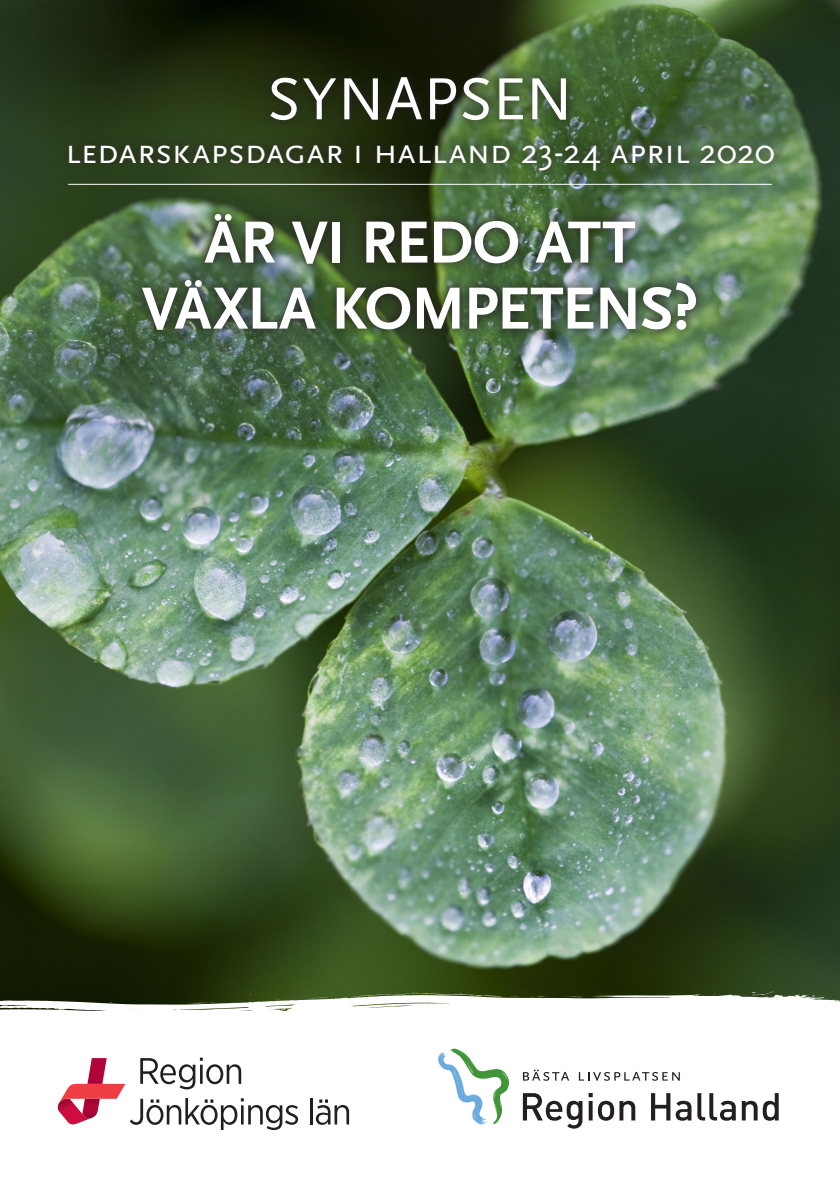
<style>
.page{position:relative;width:840px;height:1191px;background:#fff}
.page>*{position:absolute;margin:0;border:0;box-sizing:border-box;transform-origin:0 0}
.Överrubrik_1{font:700 62px/66px "Scala Sans LF";letter-spacing:-.02em;color:#fff;text-align:center}
.Överrubrik_1-2{font:62px "Scala Sans LF";letter-spacing:.015em;color:#fff}
.Överrubrik_1-3{font:36px "Scala Sans LF Caps";letter-spacing:-.01em;color:#fff}
.s1{font-family:"Scala Sans"}
</style>
<div class="page">
<img style="left:0;top:0;width:839px;height:982px">
<svg style="left:59px;top:67px;width:724px;height:273px;background:#415937"></svg>
<svg style="left:438px;top:1059px;width:70px;height:66px"></svg>
<svg style="left:522px;top:1093px;width:60px;height:35px"></svg>
<svg style="left:588px;top:1093px;width:25px;height:27px"></svg>
<svg style="left:619px;top:1100px;width:16px;height:20px"></svg>
<svg style="left:651px;top:1093px;width:40px;height:27px"></svg>
<svg style="left:697px;top:1093px;width:38px;height:27px"></svg>
<svg style="left:741px;top:1093px;width:37px;height:27px"></svg>
<svg style="left:522px;top:1069px;width:47px;height:11px"></svg>
<svg style="left:578px;top:1072px;width:101px;height:8px"></svg>
<hr style="left:310px;top:1098px;width:2px;height:26px;background:#231f20">
<svg style="left:316px;top:1099px;width:33px;height:25px"></svg>
<svg style="left:57px;top:1059px;width:241px;height:71px"></svg>
<img style="left:0;top:982px;width:839px;height:77px">
<hr style="left:68px;top:184px;width:703px;height:1px;background:#fff">
<p class="Överrubrik_1-2" style="left:267px;top:65px;width:307px">SYNAPSEN</p>
<p class="Överrubrik_1-3" style="left:65px;top:131px;width:711px">ledarskapsdagar i halland <span class="s1">23-24</span> april <span class="s1">2020</span></p>
<p class="Överrubrik_1" style="left:142px;top:211px;width:557px">ÄR VI REDO ATT<br>VÄXLA KOMPETENS?</p>
</div>
